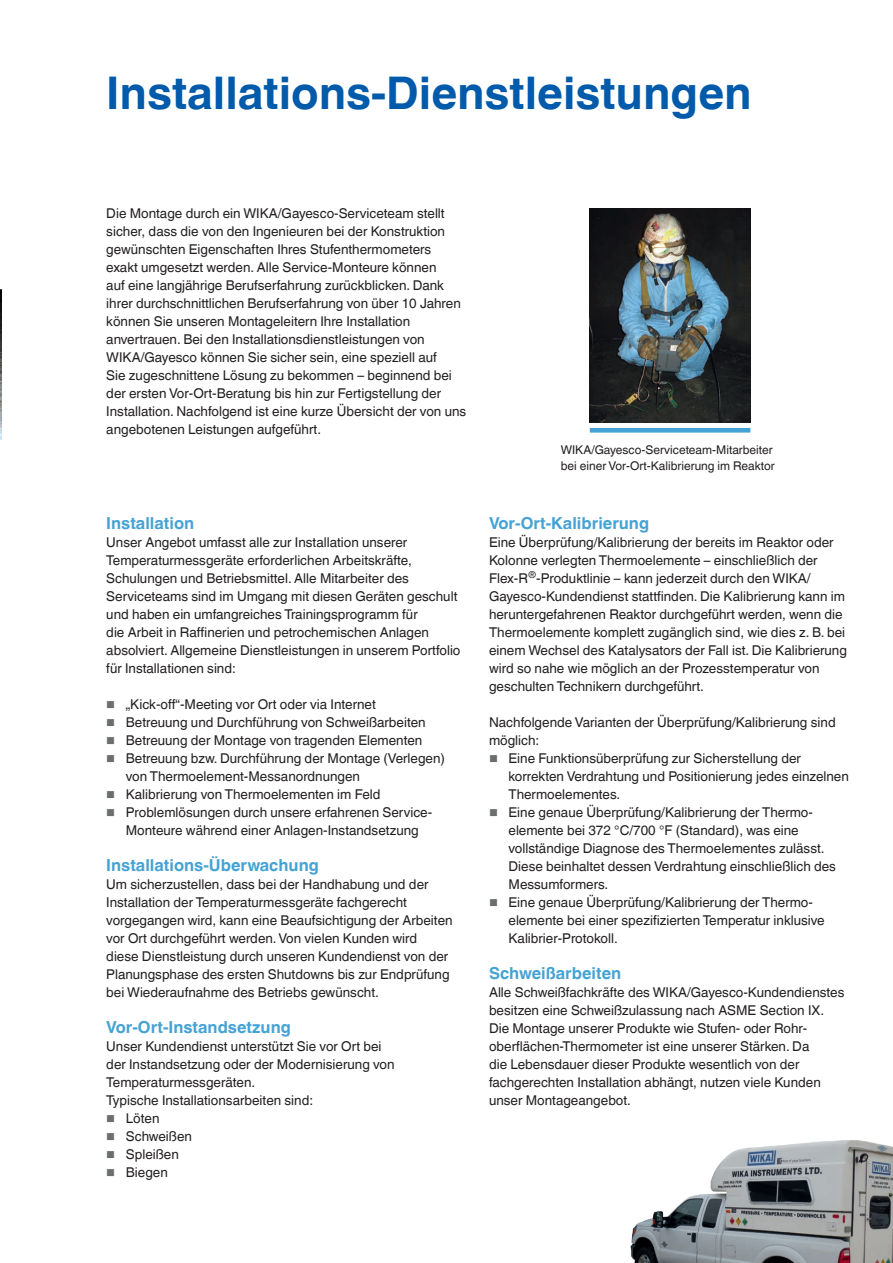
<style>
.page{position:relative;width:893px;height:1263px;background:#fff}
.page>*{position:absolute;margin:0;border:0;box-sizing:border-box;transform-origin:0 0}
.t1{font:700 45px "Helvetica World";color:#015aaa}
.t2{font:700 16.5px "Helvetica World";color:#45a2d4}
.t3{font:13.5px/18px "Helvetica World";color:#231f20}
.t4{font:12px/16.5px "Helvetica World";color:#231f20}
</style>
<div class="page">
<div style="left:590px;top:428px;width:160px;height:5px;background:#45a2d4"></div>
<img style="left:0;top:289px;width:1px;height:151px">
<img style="left:590px;top:208px;width:160px;height:214px">
<img style="left:630px;top:1141px;width:263px;height:122px">
<h1 class="t1" style="left:106px;top:67px;width:647px">Installations-Dienstleistungen</h1>
<p class="t3" style="left:106px;top:204px;width:361px">Die Montage durch ein WIKA/Gayesco-Serviceteam stellt sicher, dass die von den Ingenieuren bei der Konstruktion gewünschten Eigenschaften Ihres Stufenthermometers exakt umgesetzt werden. Alle Service-Monteure können<br>auf eine langjährige Berufserfahrung zurückblicken. Dank ihrer durchschnittlichen Berufserfahrung von über 10 Jahren können Sie unseren Montageleitern Ihre Installation anvertrauen. Bei den Installationsdienstleistungen von WIKA/Gayesco können Sie sicher sein, eine speziell auf<br>Sie zugeschnittene Lösung zu bekommen – beginnend bei der ersten Vor-Ort-Beratung bis hin zur Fertigstellung der Installation. Nachfolgend ist eine kurze Übersicht der von uns angebotenen Leistungen aufgeführt.</p>
<p class="t2" style="left:106px;top:513px;width:89px">Installation</p>
<p class="t3" style="left:106px;top:533px;width:356px">Unser Angebot umfasst alle zur Installation unserer Temperaturmessgeräte erforderlichen Arbeitskräfte, Schulungen und Betriebsmittel. Alle Mitarbeiter des Serviceteams sind im Umgang mit diesen Geräten geschult und haben ein umfangreiches Trainingsprogramm für<br>die Arbeit in Raffinerien und petrochemischen Anlagen absolviert. Allgemeine Dienstleistungen in unserem Portfolio für Installationen sind:</p>
<p class="t3" style="left:126px;top:695px;width:321px">„Kick-off“-Meeting vor Ort oder via Internet<br>Betreuung und Durchführung von Schweißarbeiten Betreuung der Montage von tragenden Elementen Betreuung bzw. Durchführung der Montage (Verlegen) von Thermoelement-Messanordnungen<br>Kalibrierung von Thermoelementen im Feld Problemlösungen durch unsere erfahrenen Service-Monteure während einer Anlagen-Instandsetzung</p>
<p class="t2" style="left:106px;top:855px;width:214px">Installations-Überwachung</p>
<p class="t3" style="left:106px;top:875px;width:348px">Um sicherzustellen, dass bei der Handhabung und der Installation der Temperaturmessgeräte fachgerecht vorgegangen wird, kann eine Beaufsichtigung der Arbeiten vor Ort durchgeführt werden. Von vielen Kunden wird diese Dienstleistung durch unseren Kundendienst von der Planungsphase des ersten Shutdowns bis zur Endprüfung bei Wiederaufnahme des Betriebs gewünscht.</p>
<p class="t2" style="left:106px;top:1017px;width:186px">Vor-Ort-Instandsetzung</p>
<p class="t3" style="left:106px;top:1037px;width:277px">Unser Kundendienst unterstützt Sie vor Ort bei</p>
<p class="t3" style="left:106px;top:1055px;width:290px">der Instandsetzung oder der Modernisierung von</p>
<p class="t3" style="left:106px;top:1073px;width:151px">Temperaturmessgeräten.</p>
<p class="t3" style="left:106px;top:1091px;width:208px">Typische Installationsarbeiten sind:</p>
<p class="t3" style="left:126px;top:1109px;width:35px">Löten</p>
<p class="t3" style="left:126px;top:1127px;width:68px">Schweißen</p>
<p class="t3" style="left:126px;top:1145px;width:55px">Spleißen</p>
<p class="t3" style="left:126px;top:1163px;width:43px">Biegen</p>
<p class="t4" style="left:561px;top:441px;width:215px">WIKA/Gayesco-Serviceteam-Mitarbeiter bei einer Vor-Ort-Kalibrierung im Reaktor</p>
<p class="t2" style="left:489px;top:513px;width:162px">Vor-Ort-Kalibrierung</p>
<p class="t3" style="left:489px;top:533px;width:359px">Eine Überprüfung/Kalibrierung der bereits im Reaktor oder Kolonne verlegten Thermoelemente – einschließlich der Flex-R<sup>®</sup>-Produktlinie – kann jederzeit durch den WIKA/ Gayesco-Kundendienst stattfinden. Die Kalibrierung kann im heruntergefahrenen Reaktor durchgeführt werden, wenn die Thermoelemente komplett zugänglich sind, wie dies z. B. bei einem Wechsel des Katalysators der Fall ist. Die Kalibrierung wird so nahe wie möglich an der Prozesstemperatur von geschulten Technikern durchgeführt.</p>
<p class="t3" style="left:489px;top:713px;width:348px">Nachfolgende Varianten der Überprüfung/Kalibrierung sind</p>
<p class="t3" style="left:489px;top:731px;width:52px">möglich:</p>
<p class="t3" style="left:508px;top:749px;width:294px">Eine Funktionsüberprüfung zur Sicherstellung der</p>
<p class="t3" style="left:508px;top:767px;width:342px">korrekten Verdrahtung und Positionierung jedes einzelnen</p>
<p class="t3" style="left:508px;top:785px;width:113px">Thermoelementes.</p>
<p class="t3" style="left:508px;top:803px;width:306px">Eine genaue Überprüfung/Kalibrierung der Thermo-</p>
<p class="t3" style="left:508px;top:821px;width:292px">elemente bei 372 °C/700 °F (Standard), was eine</p>
<p class="t3" style="left:508px;top:839px;width:318px">vollständige Diagnose des Thermoelementes zulässt.</p>
<p class="t3" style="left:508px;top:857px;width:329px">Diese beinhaltet dessen Verdrahtung einschließlich des</p>
<p class="t3" style="left:508px;top:875px;width:101px">Messumformers.</p>
<p class="t3" style="left:508px;top:893px;width:306px">Eine genaue Überprüfung/Kalibrierung der Thermo-</p>
<p class="t3" style="left:508px;top:911px;width:318px">elemente bei einer spezifizierten Temperatur inklusive</p>
<p class="t3" style="left:508px;top:929px;width:111px">Kalibrier-Protokoll.</p>
<p class="t2" style="left:489px;top:963px;width:134px">Schweißarbeiten</p>
<p class="t3" style="left:489px;top:983px;width:357px">Alle Schweißfachkräfte des WIKA/Gayesco-Kundendienstes besitzen eine Schweißzulassung nach ASME Section IX.<br>Die Montage unserer Produkte wie Stufen- oder Rohr&shy;oberflächen-Thermometer ist eine unserer Stärken. Da<br>die Lebensdauer dieser Produkte wesentlich von der fachgerechten Installation abhängt, nutzen viele Kunden unser Montageangebot.</p>
</div>
